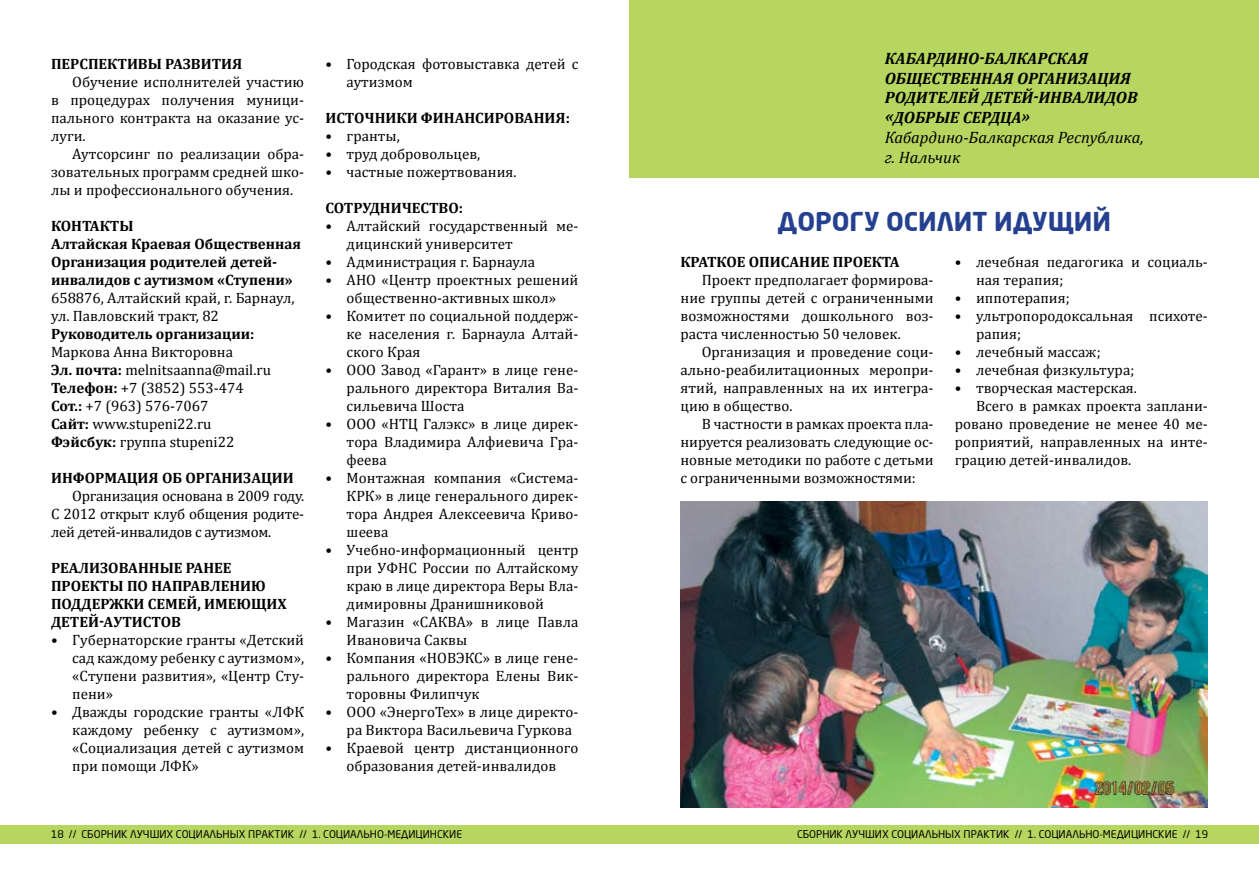
<style>
.page{position:relative;width:1259px;height:893px;background:#fff}
.page>*{position:absolute;margin:0;border:0;box-sizing:border-box;transform-origin:0 0}
.t1{font:700 25.5px "Neo Sans Pro";color:#24408f}
.t2{font:italic 700 16.5px/19.8px "Cambria";color:#000}
.t3{font:italic 16.5px/19.8px "Cambria";color:#000}
.t4{font:15px/18px "Cambria";color:#000;text-align:justify}
.t5{font:700 15px/18px "Cambria";color:#000}
.t6{font:10.5px "Neo Sans Pro";color:#000}
.s1{font-weight:700}
</style>
<div class="page">
<div style="left:0;top:825px;width:629px;height:18px;background:#b7d65f"></div>
<div style="left:629px;top:825px;width:630px;height:18px;background:#b7d65f"></div>
<div style="left:629px;top:0;width:630px;height:177px;background:#b7d65f"></div>
<img style="left:680px;top:501px;width:528px;height:306px">
<p class="t5" style="left:51px;top:54px;width:193px">Перспективы развития</p>
<p class="t4" style="left:51px;top:73px;width:254px;text-indent:21px">Обучение исполнителей участию в процедурах получения муници&shy;пального контракта на оказание ус&shy;луги.</p>
<p class="t4" style="left:51px;top:145px;width:255px;text-indent:21px">Аутсорсинг по реализации обра&shy;зовательных программ средней шко&shy;лы и профессионального обучения.</p>
<p class="t5" style="left:51px;top:216px;width:251px">Контакты<br>Алтайская Краевая Общественная<br>Организация родителей детей&shy;инвалидов с аутизмом «Ступени»</p>
<p class="t4" style="left:51px;top:289px;width:245px">658876, Алтайский край, г. Барнаул, ул. Павловский тракт, 82</p>
<p class="t5" style="left:51px;top:324px;width:205px">Руководитель организации:</p>
<p class="t4" style="left:51px;top:343px;width:221px;text-align:left">Маркова Анна Викторовна<br><span class="s1">Эл. почта:</span> melnitsaanna@mail.ru<br><span class="s1">Телефон:</span> +7 (3852) 553-474<br><span class="s1">Сот.:</span> +7 (963) 576-7067<br><span class="s1">Сайт:</span> www.stupeni22.ru<br><span class="s1">Фэйсбук:</span> группа stupeni22</p>
<p class="t5" style="left:51px;top:468px;width:244px">Информация об организации</p>
<p class="t4" style="left:51px;top:487px;width:255px;text-indent:21px">Организация основана в 2009 году.<br>С 2012 открыт клуб общения родите&shy;лей детей-инвалидов с аутизмом.</p>
<p class="t5" style="left:51px;top:558px;width:237px">Реализованные ранее проекты по направлению поддержки семей, имеющих детей-аутистов</p>
<p class="t4" style="left:72px;top:631px;width:233px;text-indent:-21px">• Губернаторские гранты «Детский сад каждому ребенку с аутизмом», «Ступени развития», «Центр Сту&shy;пени»</p>
<p class="t4" style="left:72px;top:703px;width:233px;text-indent:-21px">• Дважды городские гранты «ЛФК каждому ребенку с аутизмом», «Социализация детей с аутизмом при помощи ЛФК»</p>
<p class="t4" style="left:347px;top:55px;width:233px;text-indent:-21px">• Городская фотовыставка детей с аутизмом</p>
<p class="t5" style="left:325px;top:108px;width:246px">Источники финансирования:</p>
<p class="t4" style="left:325px;top:127px;width:76px">• гранты,</p>
<p class="t4" style="left:325px;top:145px;width:156px">• труд добровольцев,</p>
<p class="t4" style="left:325px;top:163px;width:193px">• частные пожертвования.</p>
<p class="t5" style="left:325px;top:198px;width:139px">Сотрудничество:</p>
<p class="t4" style="left:347px;top:217px;width:233px;text-indent:-21px">• Алтайский государственный ме&shy;дицинский университет</p>
<p class="t4" style="left:325px;top:253px;width:211px">• Администрация г. Барнаула</p>
<p class="t4" style="left:325px;top:271px;width:255px;text-align:center">• АНО «Центр проектных решений общественно-активных школ»</p>
<p class="t4" style="left:347px;top:307px;width:233px;text-indent:-21px">• Комитет по социальной поддерж&shy;ке населения г. Барнаула Алтай&shy;ского Края</p>
<p class="t4" style="left:347px;top:361px;width:233px;text-indent:-21px">• ООО Завод «Гарант» в лице гене&shy;рального директора Виталия Ва&shy;сильевича Шоста</p>
<p class="t4" style="left:347px;top:415px;width:233px;text-indent:-21px">• ООО «НТЦ Галэкс» в лице дирек&shy;тора Владимира Алфиевича Гра&shy;феева</p>
<p class="t4" style="left:347px;top:469px;width:233px;text-indent:-21px">• Монтажная компания «Система-КРК» в лице генерального дирек&shy;тора Андрея Алексеевича Криво&shy;шеева</p>
<p class="t4" style="left:347px;top:541px;width:233px;text-indent:-21px">• Учебно-информационный центр при УФНС России по Алтайскому краю в лице директора Веры Вла&shy;димировны Дранишниковой</p>
<p class="t4" style="left:347px;top:613px;width:233px;text-indent:-21px">• Магазин «САКВА» в лице Павла<br>Ивановича Саквы</p>
<p class="t4" style="left:347px;top:649px;width:233px;text-indent:-21px">• Компания «НОВЭКС» в лице гене&shy;рального директора Елены Вик&shy;торовны Филипчук</p>
<p class="t4" style="left:347px;top:703px;width:233px;text-indent:-21px">• ООО «ЭнергоТех» в лице директо&shy;ра Виктора Васильевича Гуркова</p>
<p class="t4" style="left:325px;top:739px;width:254px;text-align:center">• Краевой центр дистанционного образования детей-инвалидов</p>
<p class="t2" style="left:884px;top:48px;width:248px">Ка бардино-Балкарская общественная организация родителей детей-инва лидов «До брые сердца»</p>
<p class="t3" style="left:884px;top:127px;width:260px">Кабардино-Балкарская Республика, г. Нальчик</p>
<h1 class="t1" style="left:777px;top:205px;width:335px">Дорогу осилит идущий</h1>
<p class="t5" style="left:680px;top:252px;width:221px">Краткое описание проекта</p>
<p class="t4" style="left:680px;top:271px;width:255px;text-indent:21px">Проект предполагает формирова&shy;ние группы детей с ограниченными возможностями дошкольного воз&shy;раста численностью 50 человек.</p>
<p class="t4" style="left:680px;top:343px;width:255px;text-indent:21px">Организация и проведение соци&shy;ально-реабилитационных меропри&shy;ятий, направленных на их интегра&shy;цию в общество.</p>
<p class="t4" style="left:680px;top:415px;width:255px;text-indent:21px">В частности в рамках проекта пла&shy;нируется реализовать следующие ос&shy;новные методики по работе с детьми с ограниченными возможностями:</p>
<p class="t4" style="left:976px;top:253px;width:233px;text-indent:-21px">• лечебная педагогика и социаль&shy;ная терапия;</p>
<p class="t4" style="left:955px;top:289px;width:116px">• иппотерапия;</p>
<p class="t4" style="left:976px;top:307px;width:233px;text-indent:-21px">• ультропородоксальная психоте&shy;рапия;</p>
<p class="t4" style="left:955px;top:343px;width:147px">• лечебный массаж;</p>
<p class="t4" style="left:955px;top:361px;width:181px">• лечебная физкультура;</p>
<p class="t4" style="left:955px;top:379px;width:184px">• творческая мастерская.</p>
<p class="t4" style="left:976px;top:397px;width:233px">Всего в рамках проекта заплани-</p>
<p class="t4" style="left:955px;top:415px;width:254px">ровано проведение не менее 40 ме-</p>
<p class="t4" style="left:955px;top:433px;width:254px">роприятий, направленных на инте-</p>
<p class="t4" style="left:955px;top:451px;width:178px">грацию детей-инвалидов.</p>
<p class="t6" style="left:51px;top:828px;width:44px">18 // Сборник</p>
<p class="t6" style="left:130px;top:828px;width:9px">лучших</p>
<p class="t6" style="left:176px;top:828px;width:8px">социальных</p>
<p class="t6" style="left:248px;top:828px;width:8px">практик</p>
<p class="t6" style="left:299px;top:828px;width:32px">// 1. социально</p>
<p class="t6" style="left:384px;top:828px;width:12px">-медицинские</p>
<p class="t6" style="left:797px;top:828px;width:14px">Сборник</p>
<p class="t6" style="left:845px;top:828px;width:9px">лучших</p>
<p class="t6" style="left:891px;top:828px;width:8px">социальных</p>
<p class="t6" style="left:963px;top:828px;width:8px">практик</p>
<p class="t6" style="left:1015px;top:828px;width:32px">// 1. социально</p>
<p class="t6" style="left:1099px;top:828px;width:12px">-медицинские</p>
<p class="t6" style="left:1182px;top:828px;width:27px">// 19</p>
</div>
